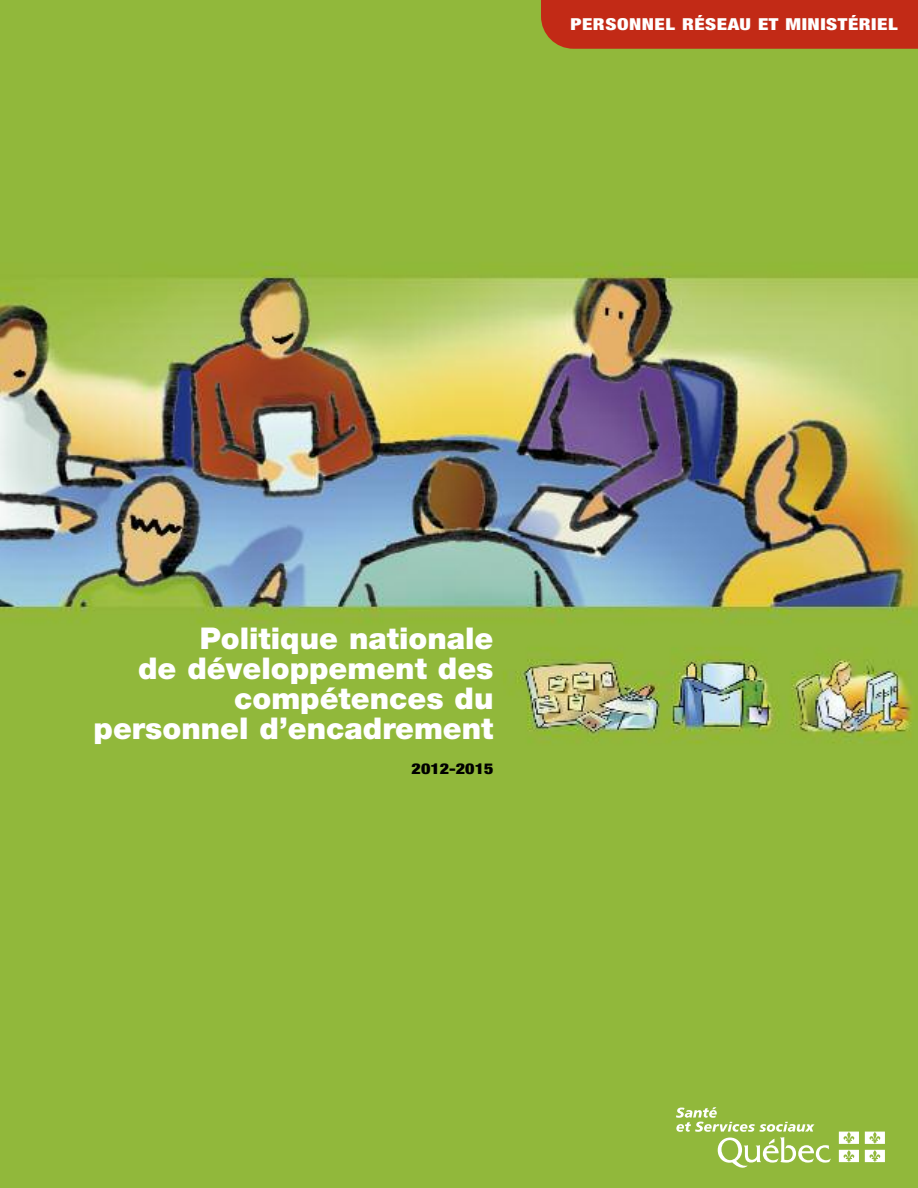
<style>
.page{position:relative;width:918px;height:1188px;background:#fff}
.page>*{position:absolute;margin:0;border:0;box-sizing:border-box;transform-origin:0 0}
.t1{font:900 30px/30px "Helvetica Neue";color:#fff;text-align:right}
.t2{font:900 condensed 16.5px "Helvetica Neue";letter-spacing:.025em;color:#fff;scale:1.25 1}
.t3{font:900 condensed 15px "Helvetica Neue";color:#000;scale:1.21 1}
</style>
<div class="page">
<img style="left:0;top:0;width:918px;height:1188px">
<svg style="left:839px;top:1132px;width:20px;height:12px"></svg>
<svg style="left:865px;top:1132px;width:20px;height:12px"></svg>
<svg style="left:839px;top:1150px;width:20px;height:12px"></svg>
<svg style="left:865px;top:1150px;width:20px;height:12px"></svg>
<svg style="left:676px;top:1107px;width:155px;height:61px;background:#a4c45d"></svg>
<div style="left:541px;top:0;width:377px;height:49px;background:#c22a16"></div>
<p class="t2" style="left:570px;top:18px;width:263px">PERSONNEL RÉSEAU ET MINISTÉRIEL</p>
<p class="t1" style="left:94px;top:625px;width:401px">Politique nationale<br>de développement des compétences du personnel d’encadrement</p>
<p class="t3" style="left:412px;top:763px;width:69px">2012-2015</p>
</div>
